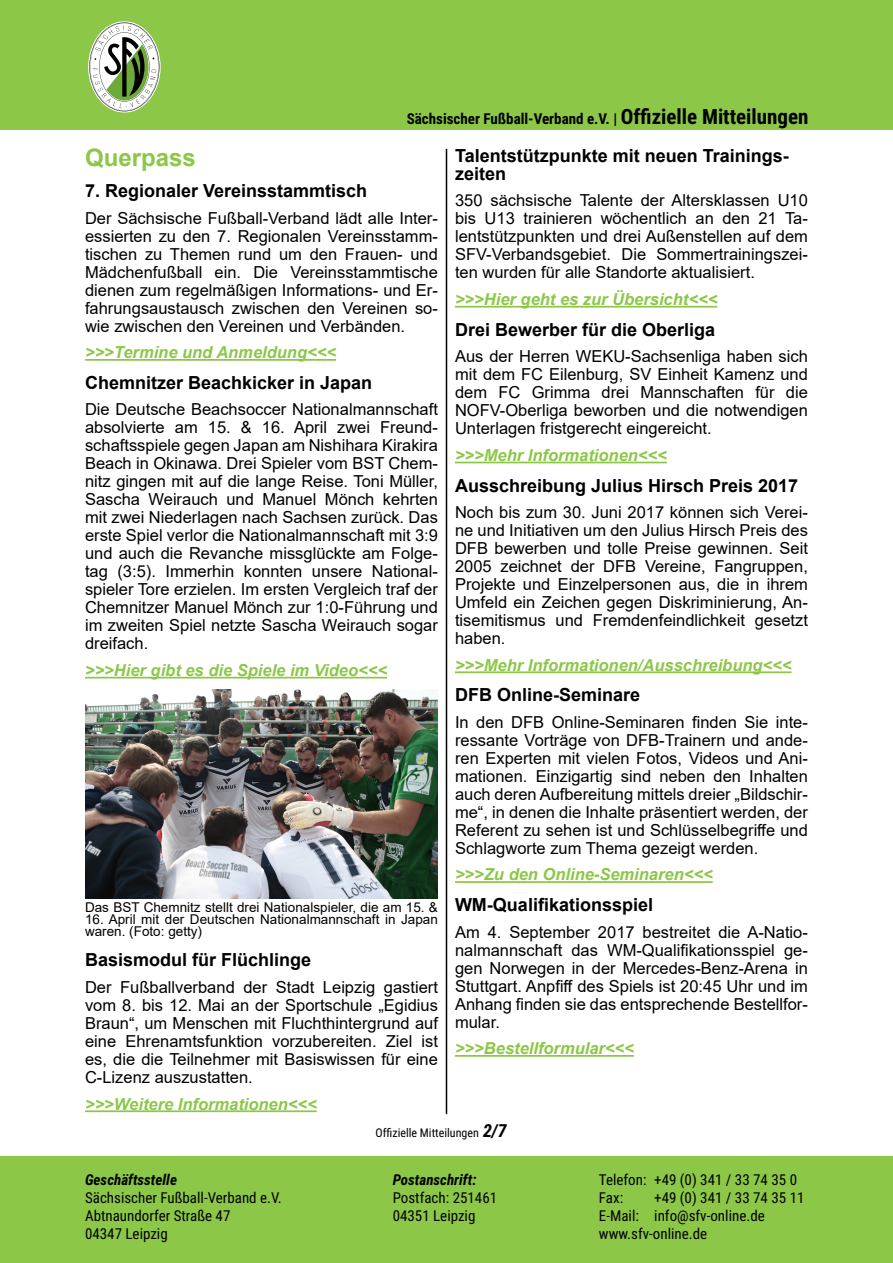
<style>
.page{position:relative;width:893px;height:1263px;background:#fff}
.page>*{position:absolute;margin:0;border:0;box-sizing:border-box;transform-origin:0 0}
.t1{font:700 24px "Arial";color:#8cc747}
.t2{font:700 18px/18px "Arial";color:#000}
.t3{font:16.5px/18px "Arial";color:#000;text-align:justify}
.t4{font:italic 700 16.5px "Arial";color:#8cc747}
.t5{font:15px/18px "Roboto Condensed";color:#000}
.t6{font:700 15px "Roboto Condensed";color:#000}
.t7{font:italic 700 15px "Roboto Condensed";color:#000}
.t8{font:13.5px/12px "Arial";color:#000}
.t9{font:12px "Roboto Condensed";color:#000}
.s1{font-size:21px}
.s2{font-weight:700;font-style:italic;font-size:18px}
</style>
<div class="page">
<div style="left:0;top:0;width:893px;height:130px;background:#8cc747"></div>
<div style="left:0;top:1157px;width:893px;height:106px;background:#8cc747"></div>
<svg style="left:89px;top:22px;width:70px;height:89px"></svg>
<hr style="left:85px;top:359px;width:251px;height:2px;background:#8cc747">
<hr style="left:85px;top:677px;width:302px;height:1px;background:#8cc747">
<hr style="left:85px;top:1110px;width:232px;height:2px;background:#8cc747">
<hr style="left:455px;top:306px;width:262px;height:2px;background:#8cc747">
<hr style="left:455px;top:462px;width:212px;height:1px;background:#8cc747">
<hr style="left:455px;top:671px;width:336px;height:2px;background:#8cc747">
<hr style="left:455px;top:881px;width:258px;height:2px;background:#8cc747">
<hr style="left:455px;top:1055px;width:179px;height:2px;background:#8cc747">
<img style="left:85px;top:690px;width:353px;height:208px">
<hr style="left:446px;top:149px;width:1px;height:965px;background:#000">
<p class="t6" style="left:407px;top:108px;width:403px">Sächsischer Fußball-Verband e.V. | <span class="s1">Offizielle Mitteilungen</span></p>
<h1 class="t1" style="left:85px;top:141px;width:112px">Querpass</h1>
<p class="t2" style="left:85px;top:182px;width:284px">7. Regionaler Vereinsstammtisch</p>
<p class="t3" style="left:85px;top:209px;width:354px">Der Sächsische Fußball-Verband lädt alle Inter&shy;essierten zu den 7. Regionalen Vereinsstamm&shy;tischen zu Themen rund um den Frauen- und Mädchenfußball ein. Die Vereinsstammtische dienen zum regelmäßigen Informations- und Er&shy;fahrungsaustausch zwischen den Vereinen so&shy;wie zwischen den Vereinen und Verbänden.</p>
<p class="t4" style="left:85px;top:341px;width:252px">&gt;&gt;&gt;Termine und Anmeldung&lt;&lt;&lt;</p>
<p class="t2" style="left:85px;top:374px;width:289px">Chemnitzer Beachkicker in Japan</p>
<p class="t3" style="left:85px;top:400px;width:354px">Die Deutsche Beachsoccer Nationalmannschaft absolvierte am 15. &amp; 16. April zwei Freund&shy;schaftsspiele gegen Japan am Nishihara Kirakira Beach in Okinawa. Drei Spieler vom BST Chem&shy;nitz gingen mit auf die lange Reise. Toni Müller, Sascha Weirauch und Manuel Mönch kehrten mit zwei Niederlagen nach Sachsen zurück. Das erste Spiel verlor die Nationalmannschaft mit 3:9 und auch die Revanche missglückte am Folge&shy;tag (3:5). Immerhin konnten unsere National&shy;spieler Tore erzielen. Im ersten Vergleich traf der Chemnitzer Manuel Mönch zur 1:0-Führung und im zweiten Spiel netzte Sascha Weirauch sogar dreifach.</p>
<p class="t4" style="left:85px;top:659px;width:304px">&gt;&gt;&gt;Hier gibt es die Spiele im Video&lt;&lt;&lt;</p>
<p class="t8" style="left:85px;top:901px;width:354px">Das BST Chemnitz stellt drei Nationalspieler, die am 15. &amp;</p>
<p class="t8" style="left:85px;top:913px;width:354px">16. April mit der Deutschen Nationalmannschaft in Japan waren. (Foto: getty)</p>
<p class="t2" style="left:85px;top:951px;width:228px">Basismodul für Flüchlinge</p>
<p class="t3" style="left:85px;top:978px;width:354px">Der Fußballverband der Stadt Leipzig gastiert vom 8. bis 12. Mai an der Sportschule „Egidius Braun“, um Menschen mit Fluchthintergrund auf eine Ehrenamtsfunktion vorzubereiten. Ziel ist es, die die Teilnehmer mit Basiswissen für eine C-Lizenz auszustatten.</p>
<p class="t4" style="left:85px;top:1093px;width:233px">&gt;&gt;&gt;Weitere Informationen&lt;&lt;&lt;</p>
<p class="t2" style="left:455px;top:147px;width:335px">Talentstützpunkte mit neuen Trainings&shy;zeiten</p>
<p class="t3" style="left:455px;top:192px;width:354px">350 sächsische Talente der Altersklassen U10 bis U13 trainieren wöchentlich an den 21 Ta&shy;lentstützpunkten und drei Außenstellen auf dem SFV-Verbandsgebiet. Die Sommertrainingszei&shy;ten wurden für alle Standorte aktualisiert.</p>
<p class="t4" style="left:455px;top:288px;width:264px">&gt;&gt;&gt;Hier geht es zur Übersicht&lt;&lt;&lt;</p>
<p class="t2" style="left:455px;top:321px;width:262px">Drei Bewerber für die Oberliga</p>
<p class="t3" style="left:455px;top:347px;width:354px">Aus der Herren WEKU-Sachsenliga haben sich mit dem FC Eilenburg, SV Einheit Kamenz und dem FC Grimma drei Mannschaften für die NOFV-Oberliga beworben und die notwendigen Unterlagen fristgerecht eingereicht.</p>
<p class="t4" style="left:455px;top:444px;width:213px">&gt;&gt;&gt;Mehr Informationen&lt;&lt;&lt;</p>
<p class="t2" style="left:455px;top:476px;width:345px">Ausschreibung Julius Hirsch Preis 2017</p>
<p class="t3" style="left:455px;top:503px;width:354px">Noch bis zum 30. Juni 2017 können sich Verei&shy;ne und Initiativen um den Julius Hirsch Preis des DFB bewerben und tolle Preise gewinnen. Seit 2005 zeichnet der DFB Vereine, Fangruppen, Projekte und Einzelpersonen aus, die in ihrem Umfeld ein Zeichen gegen Diskriminierung, An&shy;tisemitismus und Fremdenfeindlichkeit gesetzt haben.</p>
<p class="t4" style="left:455px;top:654px;width:338px">&gt;&gt;&gt;Mehr Informationen/Ausschreibung&lt;&lt;&lt;</p>
<p class="t2" style="left:455px;top:686px;width:187px">DFB Online-Seminare</p>
<p class="t3" style="left:455px;top:713px;width:354px">In den DFB Online-Seminaren finden Sie inte&shy;ressante Vorträge von DFB-Trainern und ande&shy;ren Experten mit vielen Fotos, Videos und Ani&shy;mationen. Einzigartig sind neben den Inhalten auch deren Aufbereitung mittels dreier „Bildschir&shy;me“, in denen die Inhalte präsentiert werden, der Referent zu sehen ist und Schlüsselbegriffe und Schlagworte zum Thema gezeigt werden.</p>
<p class="t4" style="left:455px;top:863px;width:259px">&gt;&gt;&gt;Zu den Online-Seminaren&lt;&lt;&lt;</p>
<p class="t2" style="left:455px;top:896px;width:200px">WM-Qualifikationsspiel</p>
<p class="t3" style="left:455px;top:923px;width:354px">Am 4. September 2017 bestreitet die A-Natio&shy;nalmannschaft das WM-Qualifikationsspiel ge&shy;gen Norwegen in der Mercedes-Benz-Arena in Stuttgart. Anpfiff des Spiels ist 20:45 Uhr und im Anhang finden sie das entsprechende Bestellfor&shy;mular.</p>
<p class="t4" style="left:455px;top:1037px;width:180px">&gt;&gt;&gt;Bestellformular&lt;&lt;&lt;</p>
<p class="t7" style="left:85px;top:1169px;width:94px">Geschäftsstelle</p>
<p class="t5" style="left:85px;top:1188px;width:198px">Sächsischer Fußball-Verband e.V.<br>Abtnaundorfer Straße 47<br>04347 Leipzig</p>
<p class="t9" style="left:376px;top:1124px;width:133px">Offizielle Mitteilungen <span class="s2">2/7</span></p>
<p class="t7" style="left:393px;top:1169px;width:85px">Postanschrift:</p>
<p class="t5" style="left:393px;top:1188px;width:106px">Postfach: 251461<br>04351 Leipzig</p>
<p class="t5" style="left:599px;top:1170px;width:200px">Telefon: +49 (0) 341 / 33 74 35 0<br>Fax:</p>
<p class="t5" style="left:599px;top:1188px;width:207px;text-indent:55px">+49 (0) 341 / 33 74 35 11<br>E-Mail: info@sfv-online.de www.sfv-online.de</p>
</div>
